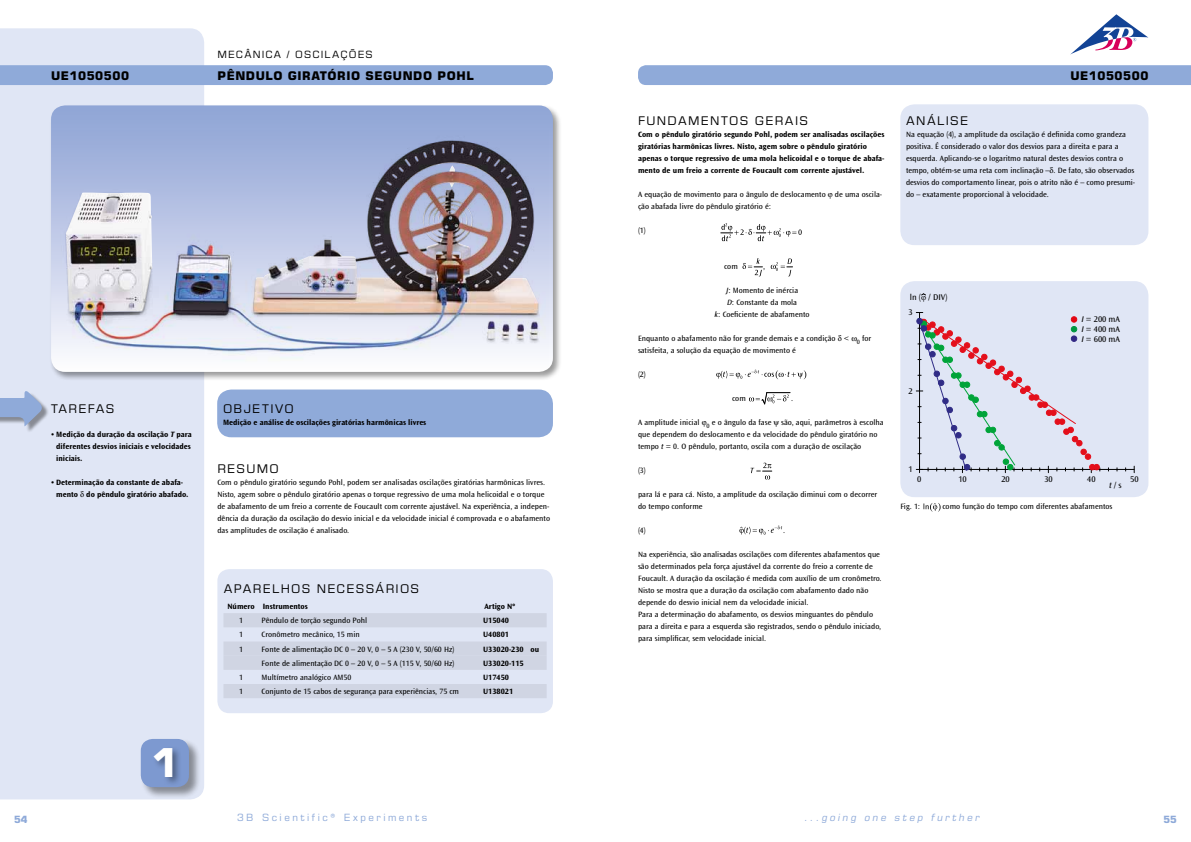
<style>
.page{position:relative;width:1191px;height:842px;background:#fff}
.page>*{position:absolute;margin:0;border:0;box-sizing:border-box;transform-origin:0 0}
.t1{font:700 40px "Eurostile LT Pro";color:#fff}
.t2{font:12px "Eurostile LT Pro";letter-spacing:.105em;color:#000}
.t3{font:700 12px "Eurostile LT Pro";letter-spacing:.05em;color:#000}
.t4{font:12px "Eurostile LT Pro";letter-spacing:.125em;color:#000}
.t5{font:10px "Eurostile LT Pro";letter-spacing:.25em;color:#8faad9}
.t6{font:italic 10px "Eurostile LT Pro";letter-spacing:.25em;color:#8faad9}
.t7{font:10px "Eurostile LT Pro";letter-spacing:.12em;color:#000}
.t8{font:700 10px "Eurostile LT Pro";color:#8faad9}
.t9{font:8.6px/9.8px "Ocean Sans";color:#000}
.t10{font:8px/12px "Ocean Sans Std";color:#000}
.t11{font:700 8px/12px "Ocean Sans Std";color:#000}
.s1{font-style:italic}
</style>
<div class="page">
<div style="left:0;top:28px;width:204px;height:771px;background:#e0e6f5"></div>
<div style="left:0;top:65px;width:553px;height:20px;background:#8faad9"></div>
<div style="left:638px;top:65px;width:553px;height:20px;background:#8faad9"></div>
<div style="left:0;top:392px;width:49px;height:41px;background:#000;opacity:.4"></div>
<svg style="left:0;top:388px;width:44px;height:39px;background:#abbbd9"></svg>
<svg style="left:1070px;top:14px;width:78px;height:41px"></svg>
<div style="left:140px;top:739px;width:61px;height:60px;background:#000;opacity:.4"></div>
<div style="left:141px;top:739px;width:48px;height:48px;background:#7d99d0;border-radius:12px"></div>
<div style="left:152px;top:746px;width:30px;height:41px;background:#000;opacity:.4"></div>
<div style="left:217px;top:389px;width:336px;height:48px;background:#8faad9;border-radius:14px"></div>
<div style="left:50px;top:104px;width:512px;height:277px;background:#000;opacity:.4"></div>
<svg style="left:51px;top:105px;width:502px;height:267px;background:#a1b3dc"></svg>
<img style="left:51px;top:131px;width:498px;height:238px">
<img style="left:66px;top:141px;width:380px;height:201px">
<div style="left:217px;top:569px;width:336px;height:144px;background:#e0e6f5;border-radius:12px"></div>
<div style="left:900px;top:104px;width:248px;height:141px;background:#e0e6f5;border-radius:14px"></div>
<div style="left:900px;top:281px;width:248px;height:216px;background:#e0e6f5;border-radius:14px"></div>
<hr style="left:919px;top:469px;width:215px;height:1px;background:#000">
<svg style="left:916px;top:312px;width:184px;height:161px"></svg>
<svg style="left:224px;top:613px;width:322px;height:85px"></svg>
<svg style="left:721px;top:223px;width:80px;height:18px"></svg>
<svg style="left:742px;top:258px;width:20px;height:18px"></svg>
<svg style="left:770px;top:258px;width:22px;height:18px"></svg>
<svg style="left:716px;top:370px;width:90px;height:9px"></svg>
<svg style="left:749px;top:392px;width:41px;height:12px"></svg>
<svg style="left:750px;top:463px;width:22px;height:16px"></svg>
<svg style="left:739px;top:526px;width:43px;height:9px"></svg>
<svg style="left:923px;top:503px;width:17px;height:9px"></svg>
<svg style="left:921px;top:293px;width:5px;height:3px"></svg>
<svg style="left:81px;top:491px;width:3px;height:6px"></svg>
<p class="t7" style="left:217px;top:48px;width:149px">MECÂNICA / OSCILAÇÕES</p>
<h2 class="t3" style="left:217px;top:68px;width:258px">PÊNDULO GIRATÓRIO SEGUNDO POHL</h2>
<h2 class="t3" style="left:51px;top:68px;width:80px">UE1050500</h2>
<h2 class="t3" style="left:1070px;top:68px;width:80px">UE1050500</h2>
<h2 class="t2" style="left:51px;top:402px;width:65px">TAREFAS</h2>
<p class="t11" style="left:56px;top:429px;width:137px;text-indent:-5px">• Medição da duração da oscilação <span class="s1">T</span> para diferentes desvios iniciais e velocidades iniciais.</p>
<p class="t11" style="left:56px;top:477px;width:134px;text-indent:-5px">• Determinação da constante de abafa&shy;mento do pêndulo giratório abafado.</p>
<h1 class="t1" style="left:152px;top:738px;width:28px">1</h1>
<h2 class="t4" style="left:223px;top:402px;width:72px">OBJETIVO</h2>
<p class="t11" style="left:223px;top:417px;width:205px">Medição e análise de oscilações giratórias harmônicas livres</p>
<h2 class="t2" style="left:217px;top:462px;width:63px">RESUMO</h2>
<p class="t10" style="left:217px;top:477px;width:334px">Com o pêndulo giratório segundo Pohl, podem ser analisadas oscilações giratórias harmônicas livres.<br>Nisto, agem sobre o pêndulo giratório apenas o torque regressivo de uma mola helicoidal e o torque de abafamento de um freio a corrente de Foucault com corrente ajustável. Na experiência, a indepen&shy;dência da duração da oscilação do desvio inicial e da velocidade inicial é comprovada e o abafamento das amplitudes de oscilação é analisado.</p>
<h2 class="t2" style="left:224px;top:582px;width:29px">APARE</h2>
<h2 class="t2" style="left:272px;top:582px;width:29px">LHOS</h2>
<h2 class="t2" style="left:317px;top:582px;width:40px">NECESS</h2>
<h2 class="t2" style="left:375px;top:582px;width:20px">ÁRIOS</h2>
<p class="t11" style="left:227px;top:600px;width:82px">Número Instrumentos</p>
<p class="t11" style="left:484px;top:600px;width:32px">Artigo Nº</p>
<p class="t10" style="left:239px;top:615px;width:5px">1</p>
<p class="t10" style="left:261px;top:615px;width:107px">Pêndulo de torção segundo Pohl</p>
<p class="t11" style="left:483px;top:615px;width:27px">U15040</p>
<p class="t10" style="left:239px;top:629px;width:5px">1</p>
<p class="t10" style="left:261px;top:629px;width:100px">Cronômetro mecânico, 15 min</p>
<p class="t11" style="left:483px;top:629px;width:27px">U40801</p>
<p class="t10" style="left:239px;top:643px;width:5px">1</p>
<p class="t10" style="left:261px;top:643px;width:194px">Fonte de alimentação DC 0 – 20 V, 0 – 5 A (230 V, 50/60 Hz)</p>
<p class="t11" style="left:483px;top:643px;width:58px">U33020-230 ou</p>
<p class="t10" style="left:261px;top:657px;width:194px">Fonte de alimentação DC 0 – 20 V, 0 – 5 A (115 V, 50/60 Hz)</p>
<p class="t11" style="left:483px;top:657px;width:42px">U33020-115</p>
<p class="t10" style="left:239px;top:671px;width:5px">1</p>
<p class="t10" style="left:261px;top:671px;width:91px">Multímetro analógico AM50</p>
<p class="t11" style="left:483px;top:671px;width:27px">U17450</p>
<p class="t10" style="left:239px;top:685px;width:5px">1</p>
<p class="t10" style="left:261px;top:685px;width:199px">Conjunto de 15 cabos de segurança para experiências, 75 cm</p>
<p class="t11" style="left:483px;top:685px;width:31px">U138021</p>
<h2 class="t2" style="left:638px;top:114px;width:171px">FUNDAMENTOS GERAIS</h2>
<p class="t11" style="left:638px;top:129px;width:248px">Com o pêndulo giratório segundo Pohl, podem ser analisadas oscilações giratórias harmônicas livres. Nisto, agem sobre o pêndulo giratório apenas o torque regressivo de uma mola helicoidal e o torque de abafa&shy;mento de um freio a corrente de Foucault com corrente ajustável.</p>
<p class="t10" style="left:638px;top:189px;width:246px">A equação de movimento para o ângulo de deslocamento de uma oscila&shy;ção abafada livre do pêndulo giratório é:</p>
<p class="t10" style="left:638px;top:225px;width:9px">(1)</p>
<p class="t10" style="left:724px;top:261px;width:15px">com</p>
<p class="t10" style="left:763px;top:261px;width:4px">,</p>
<p class="t10" style="left:714px;top:285px;width:97px;text-align:center"><span class="s1">J</span>: Momento de inércia<br><span class="s1">D</span>: Constante da mola<br><span class="s1">k</span>: Coeficiente de abafamento</p>
<p class="t10" style="left:638px;top:333px;width:235px">Enquanto o abafamento não for grande demais e a condição &lt; <sub>0</sub> for satisfeita, a solução da equação de movimento é</p>
<p class="t10" style="left:638px;top:369px;width:9px">(2)</p>
<p class="t10" style="left:732px;top:393px;width:15px">com</p>
<p class="t10" style="left:791px;top:393px;width:4px">.</p>
<p class="t10" style="left:638px;top:417px;width:247px">A amplitude inicial <sub>0</sub> e o ângulo da fase são, aqui, parâmetros à escolha que dependem do deslocamento e da velocidade do pêndulo giratório no tempo <span class="s1">t</span> = 0. O pêndulo, portanto, oscila com a duração de oscilação</p>
<p class="t10" style="left:638px;top:465px;width:9px">(3)</p>
<p class="t10" style="left:638px;top:489px;width:241px">para lá e para cá. Nisto, a amplitude da oscilação diminui com o decorrer do tempo conforme</p>
<p class="t10" style="left:638px;top:525px;width:9px">(4)</p>
<p class="t10" style="left:783px;top:525px;width:4px">.</p>
<p class="t10" style="left:638px;top:549px;width:245px">Na experiência, são analisadas oscilações com diferentes abafamentos que são determinados pela força ajustável da corrente do freio a corrente de Foucault. A duração da oscilação é medida com auxílio de um cronômetro.<br>Nisto se mostra que a duração da oscilação com abafamento dado não depende do desvio inicial nem da velocidade inicial.<br>Para a determinação do abafamento, os desvios minguantes do pêndulo para a direita e para a esquerda são registrados, sendo o pêndulo iniciado, para simplificar, sem velocidade inicial.</p>
<h2 class="t2" style="left:906px;top:114px;width:64px">ANÁLISE</h2>
<p class="t10" style="left:906px;top:129px;width:231px">Na equação (4), a amplitude da oscilação é definida como grandeza positiva. É considerado o valor dos desvios para a direita e para a esquerda. Aplicando-se o logaritmo natural destes desvios contra o tempo, obtém-se uma reta com inclinação – . De fato, são observados desvios do comportamento linear, pois o atrito não é – como presumi&shy;do – exatamente proporcional à velocidade.</p>
<p class="t9" style="left:910px;top:293px;width:39px">ln ( / DIV)</p>
<p class="t9" style="left:908px;top:308px;width:6px">3</p>
<p class="t9" style="left:908px;top:387px;width:6px">2</p>
<p class="t9" style="left:908px;top:465px;width:6px">1</p>
<p class="t9" style="left:1081px;top:315px;width:40px"><span class="s1">I</span> = 200 mA<br><span class="s1">I</span> = 400 mA</p>
<p class="t9" style="left:1081px;top:334px;width:40px"><span class="s1">I</span> = 600 mA</p>
<p class="t9" style="left:917px;top:475px;width:6px">0</p>
<p class="t9" style="left:958px;top:475px;width:10px">10</p>
<p class="t9" style="left:1001px;top:475px;width:10px">20</p>
<p class="t9" style="left:1044px;top:475px;width:10px">30</p>
<p class="t9" style="left:1087px;top:475px;width:10px">40</p>
<p class="t9" style="left:1130px;top:475px;width:10px">50</p>
<p class="t9" style="left:1109px;top:481px;width:14px"><span class="s1">t</span> / s</p>
<p class="t10" style="left:900px;top:501px;width:21px">Fig. 1:</p>
<p class="t10" style="left:942px;top:501px;width:172px">como função do tempo com diferentes abafamentos</p>
<p class="t5" style="left:237px;top:811px;width:192px">3B SCIENTIFIC® EXPERIMENTS</p>
<p class="t6" style="left:804px;top:811px;width:177px">...going one step further</p>
<p class="t8" style="left:14px;top:813px;width:15px">54</p>
<p class="t8" style="left:1163px;top:813px;width:15px">55</p>
</div>
